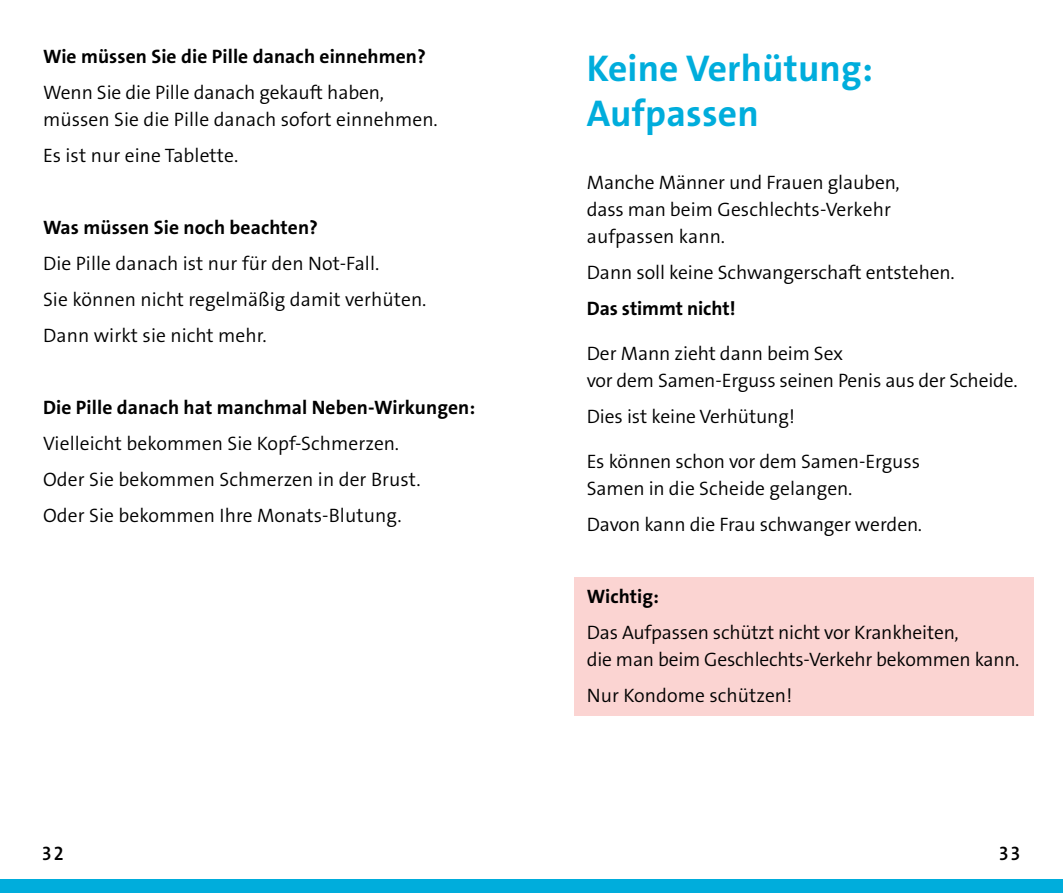
<style>
.page{position:relative;width:1063px;height:893px;background:#fff}
.page>*{position:absolute;margin:0;border:0;box-sizing:border-box;transform-origin:0 0}
.t1{font:700 37.5px/45px "The Sans Os F";letter-spacing:.005em;color:#00addc}
.t2{font:19.5px/27px "The Sans LP4 Se Lig";letter-spacing:-.005em;color:#000}
.t3{font:700 19.5px "The Sans Os F";letter-spacing:.005em;color:#000}
.t4{font:600 19.5px "The Sans Os F";color:#000}
</style>
<div class="page">
<div style="left:0;top:879px;width:1063px;height:14px;background:#00addc"></div>
<div style="left:574px;top:577px;width:459px;height:138px;background:#fbd4d2"></div>
<p class="t3" style="left:43px;top:44px;width:384px">Wie müssen Sie die Pille danach einnehmen?</p>
<p class="t2" style="left:43px;top:79px;width:396px">Wenn Sie die Pille danach gekauft haben, müssen Sie die Pille danach sofort einnehmen.</p>
<p class="t2" style="left:43px;top:142px;width:197px">Es ist nur eine Tablette.</p>
<p class="t3" style="left:43px;top:215px;width:277px">Was müssen Sie noch beachten?</p>
<p class="t2" style="left:43px;top:246px;width:385px;line-height:36px">Die Pille danach ist nur für den Not-Fall.<br>Sie können nicht regelmäßig damit verhüten.<br>Dann wirkt sie nicht mehr.</p>
<p class="t3" style="left:43px;top:395px;width:434px">Die Pille danach hat manchmal Neben-Wirkungen:</p>
<p class="t2" style="left:43px;top:426px;width:379px;line-height:36px">Vielleicht bekommen Sie Kopf-Schmerzen.<br>Oder Sie bekommen Schmerzen in der Brust.<br>Oder Sie bekommen Ihre Monats-Blutung.</p>
<h1 class="t1" style="left:587px;top:46px;width:288px">Keine Verhütung:<br>Aufpassen</h1>
<p class="t2" style="left:587px;top:169px;width:315px">Manche Männer und Frauen glauben, dass man beim Geschlechts-Verkehr aufpassen kann.</p>
<p class="t2" style="left:587px;top:259px;width:369px">Dann soll keine Schwangerschaft entstehen.</p>
<p class="t3" style="left:587px;top:296px;width:151px">Das stimmt nicht!</p>
<p class="t2" style="left:587px;top:340px;width:433px">Der Mann zieht dann beim Sex<br>vor dem Samen-Erguss seinen Penis aus der Scheide.</p>
<p class="t2" style="left:587px;top:403px;width:210px">Dies ist keine Verhütung!</p>
<p class="t2" style="left:587px;top:448px;width:335px">Es können schon vor dem Samen-Erguss<br>Samen in die Scheide gelangen.</p>
<p class="t2" style="left:587px;top:511px;width:337px">Davon kann die Frau schwanger werden.</p>
<p class="t3" style="left:587px;top:584px;width:74px">Wichtig:</p>
<p class="t2" style="left:587px;top:619px;width:434px">Das Aufpassen schützt nicht vor Krankheiten,<br>die man beim Geschlechts-Verkehr bekommen kann.</p>
<p class="t2" style="left:587px;top:682px;width:207px">Nur Kondome schützen!</p>
<p class="t4" style="left:42px;top:841px;width:23px">32</p>
<p class="t4" style="left:999px;top:841px;width:23px">33</p>
</div>
